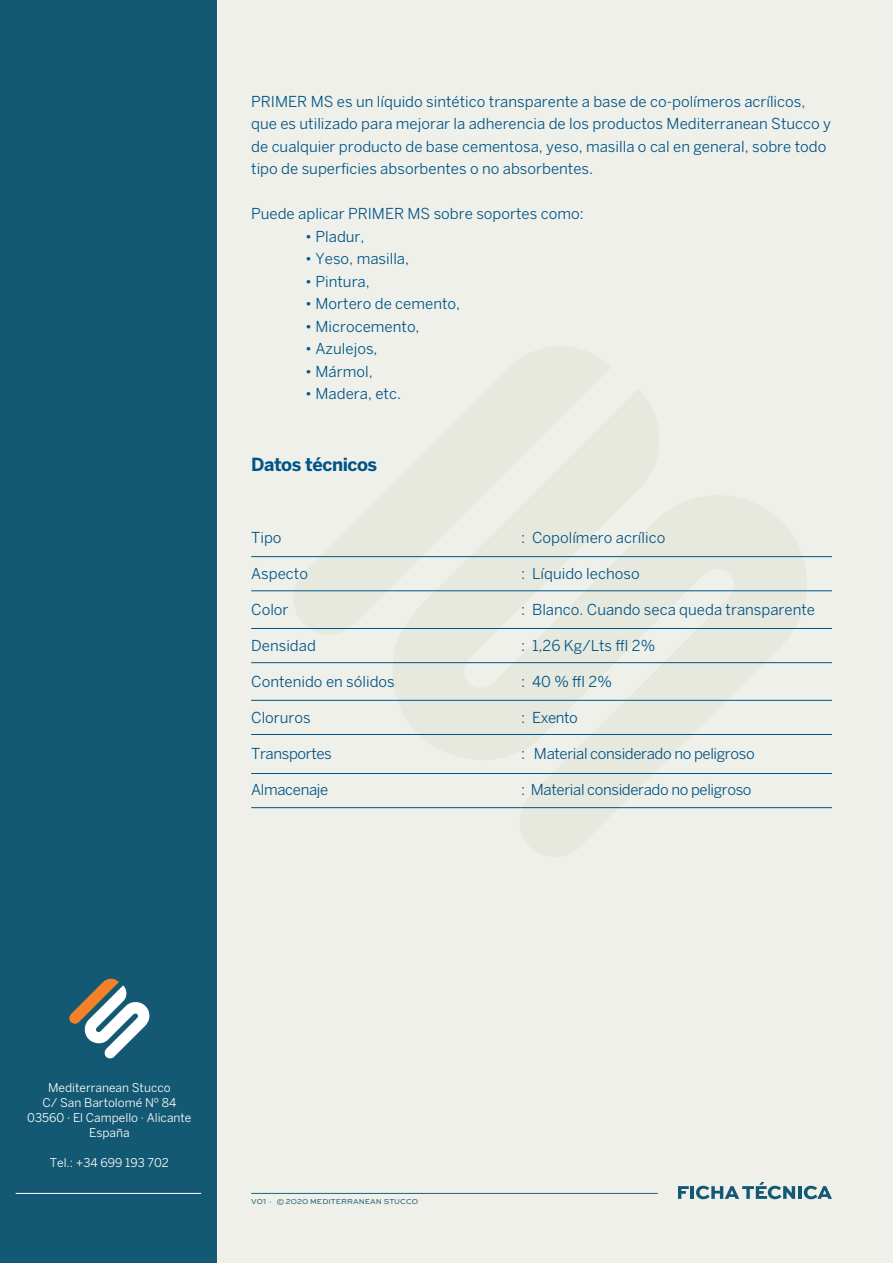
<style>
.page{position:relative;width:893px;height:1263px;background:#eff0e9}
.page>*{position:absolute;margin:0;border:0;box-sizing:border-box;transform-origin:0 0}
.t1{font:700 18px "Benton Sans";letter-spacing:-.025em;color:#005487}
.t2{font:15px/22.5px "Benton Sans";color:#005487}
.t3{font:15px "Benton Sans";letter-spacing:-.025em;color:#005487}
.t4{font:12px/15px "Benton Sans";color:#fff;text-align:center}
.t5{font:7.5px "Sweet Sans Pro";color:#145973}
</style>
<div class="page">
<svg style="left:678px;top:1186px;width:11px;height:13px"></svg>
<hr style="left:690px;top:1186px;width:4px;height:13px;background:#145973">
<svg style="left:696px;top:1182px;width:99px;height:17px"></svg>
<hr style="left:798px;top:1186px;width:4px;height:13px;background:#145973">
<svg style="left:804px;top:1186px;width:28px;height:13px"></svg>
<hr style="left:251px;top:1193px;width:407px;height:1px;background:#156779">
<svg style="left:392px;top:557px;width:415px;height:252px;fill:#e7e9df"></svg>
<div style="left:0;top:0;width:217px;height:1263px;background:#145973"></div>
<svg style="left:69px;top:978px;width:81px;height:81px"></svg>
<hr style="left:16px;top:1193px;width:185px;height:1px;background:#fff">
<hr style="left:251px;top:556px;width:581px;height:1px;background:#005487">
<hr style="left:251px;top:590px;width:581px;height:1px;background:#005487">
<hr style="left:251px;top:628px;width:581px;height:1px;background:#005487">
<hr style="left:251px;top:662px;width:581px;height:1px;background:#005487">
<hr style="left:251px;top:700px;width:581px;height:1px;background:#005487">
<hr style="left:251px;top:734px;width:581px;height:1px;background:#005487">
<hr style="left:251px;top:773px;width:581px;height:1px;background:#005487">
<hr style="left:251px;top:807px;width:581px;height:1px;background:#005487">
<p class="t2" style="left:251px;top:90px;width:581px">PRIMER MS es un líquido sintético transparente a base de co-polímeros acrílicos, que es utilizado para mejorar la adherencia de los productos Mediterranean Stucco y de cualquier producto de base cementosa, yeso, masilla o cal en general, sobre todo tipo de superficies absorbentes o no absorbentes.</p>
<p class="t2" style="left:251px;top:202px;width:334px">Puede aplicar PRIMER MS sobre soportes como:</p>
<p class="t2" style="left:305px;top:225px;width:61px">• Pladur,</p>
<p class="t2" style="left:305px;top:247px;width:105px">• Yeso, masilla,</p>
<p class="t2" style="left:305px;top:270px;width:66px">• Pintura,</p>
<p class="t2" style="left:305px;top:292px;width:156px">• Mortero de cemento,</p>
<p class="t2" style="left:305px;top:315px;width:116px">• Microcemento,</p>
<p class="t2" style="left:305px;top:337px;width:74px">• Azulejos,</p>
<p class="t2" style="left:305px;top:360px;width:69px">• Mármol,</p>
<p class="t2" style="left:305px;top:382px;width:97px">• Madera, etc.</p>
<p class="t1" style="left:251px;top:454px;width:127px">Datos técnicos</p>
<p class="t2" style="left:251px;top:526px;width:32px">Tipo</p>
<p class="t2" style="left:521px;top:526px;width:146px">: Copolímero acrílico</p>
<p class="t2" style="left:251px;top:562px;width:58px">Aspecto</p>
<p class="t2" style="left:521px;top:562px;width:120px">: Líquido lechoso</p>
<p class="t2" style="left:251px;top:598px;width:39px">Color</p>
<p class="t2" style="left:521px;top:598px;width:295px">: Blanco. Cuando seca queda transparente</p>
<p class="t2" style="left:251px;top:634px;width:66px">Densidad</p>
<p class="t2" style="left:521px;top:634px;width:135px">: 1,26 Kg/Lts ± 2%</p>
<p class="t2" style="left:251px;top:670px;width:145px">Contenido en sólidos</p>
<p class="t2" style="left:521px;top:670px;width:92px">: 40 % ± 2%</p>
<p class="t2" style="left:251px;top:706px;width:61px">Cloruros</p>
<p class="t2" style="left:521px;top:706px;width:58px">: Exento</p>
<p class="t3" style="left:251px;top:745px;width:82px">Transportes</p>
<p class="t3" style="left:521px;top:745px;width:235px">: Material considerado no peligroso</p>
<p class="t3" style="left:251px;top:781px;width:79px">Almacenaje</p>
<p class="t3" style="left:521px;top:781px;width:232px">: Material considerado no peligroso</p>
<p class="t4" style="left:27px;top:1080px;width:166px">Mediterranean Stucco<br>C/ San Bartolomé Nº 84<br>03560 · El Campello · Alicante<br>España</p>
<p class="t4" style="left:50px;top:1155px;width:121px">Tel.: +34 699 193 702</p>
<p class="t5" style="left:251px;top:1196px;width:169px">V01 · © 2020 MEDITERRANEAN STUCCO</p>
</div>
